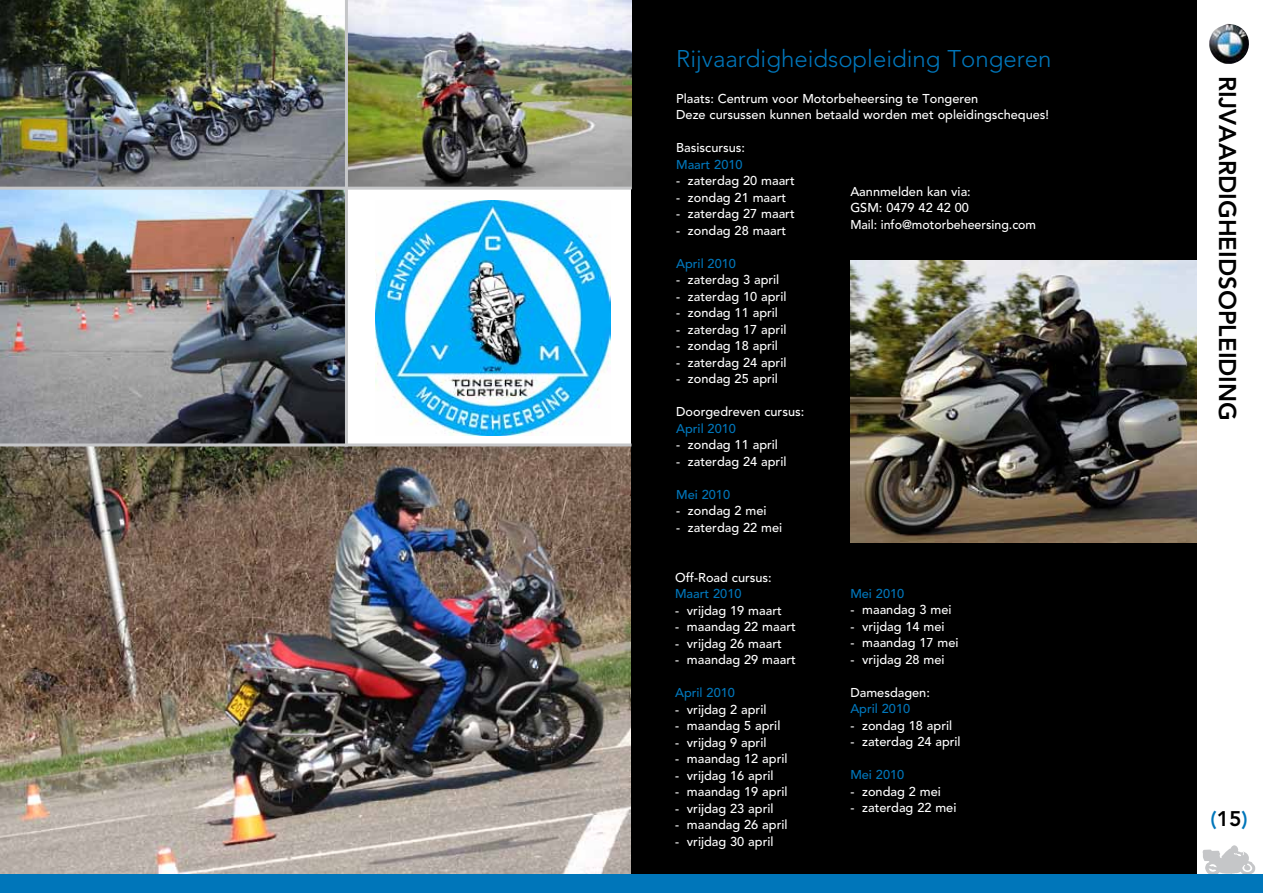
<style>
.page{position:relative;width:1263px;height:893px;background:#fff}
.page>*{position:absolute;margin:0;border:0;box-sizing:border-box;transform-origin:0 0}
.t1{font:300 24px "Avenir";color:#0076ba}
.t2{font:800 24px "Avenir";color:#000}
.t3{font:800 21px "Avenir";color:#0076ba}
.t4{font:500 12.75px/16.5px "Avenir";color:#fff}
.t5{font:500 12.75px "Avenir";color:#0076ba}
.s1{color:#000}
</style>
<div class="page">
<img style="left:0;top:190px;width:345px;height:253px">
<img style="left:375px;top:201px;width:235px;height:235px">
<img style="left:0;top:446px;width:631px;height:428px">
<div style="left:631px;top:0;width:566px;height:883px;background:#000"></div>
<img style="left:0;top:0;width:345px;height:187px">
<img style="left:348px;top:0;width:283px;height:187px">
<img style="left:1209px;top:24px;width:40px;height:40px">
<svg style="left:1203px;top:845px;width:52px;height:29px"></svg>
<div style="left:0;top:874px;width:1263px;height:19px;background:#0076ba"></div>
<hr style="left:345px;top:0;width:3px;height:446px;background:#c5c6c8">
<hr style="left:0;top:187px;width:631px;height:3px;background:#c5c6c8">
<hr style="left:0;top:443px;width:631px;height:3px;background:#c5c6c8">
<img style="left:850px;top:260px;width:347px;height:283px">
<h1 class="t1" style="left:676px;top:44px;width:377px">Rijvaardigheidsopleiding Tongeren</h1>
<p class="t4" style="left:676px;top:90px;width:374px">Plaats: Centrum voor Motorbeheersing te Tongeren<br>Deze cursussen kunnen betaald worden met opleidingscheques!</p>
<p class="t4" style="left:676px;top:140px;width:70px">Basiscursus:</p>
<p class="t5" style="left:676px;top:157px;width:68px">Maart 2010</p>
<p class="t4" style="left:676px;top:173px;width:120px">- zaterdag 20 maart</p>
<p class="t4" style="left:676px;top:189px;width:112px">- zondag 21 maart</p>
<p class="t4" style="left:676px;top:206px;width:120px">- zaterdag 27 maart</p>
<p class="t4" style="left:676px;top:222px;width:112px">- zondag 28 maart</p>
<p class="t5" style="left:676px;top:256px;width:61px">April 2010</p>
<p class="t4" style="left:676px;top:272px;width:105px">- zaterdag 3 april</p>
<p class="t4" style="left:676px;top:288px;width:112px">- zaterdag 10 april</p>
<p class="t4" style="left:676px;top:305px;width:103px">- zondag 11 april</p>
<p class="t4" style="left:676px;top:321px;width:112px">- zaterdag 17 april</p>
<p class="t4" style="left:676px;top:338px;width:103px">- zondag 18 april</p>
<p class="t4" style="left:676px;top:354px;width:112px">- zaterdag 24 april</p>
<p class="t4" style="left:676px;top:371px;width:103px">- zondag 25 april</p>
<p class="t4" style="left:676px;top:404px;width:130px">Doorgedreven cursus:</p>
<p class="t5" style="left:676px;top:421px;width:61px">April 2010</p>
<p class="t4" style="left:676px;top:437px;width:103px">- zondag 11 april</p>
<p class="t4" style="left:676px;top:453px;width:112px">- zaterdag 24 april</p>
<p class="t5" style="left:676px;top:487px;width:55px">Mei 2010</p>
<p class="t4" style="left:676px;top:503px;width:92px">- zondag 2 mei</p>
<p class="t4" style="left:676px;top:519px;width:108px">- zaterdag 22 mei</p>
<p class="t4" style="left:675px;top:569px;width:98px">Off-Road cursus:</p>
<p class="t5" style="left:675px;top:586px;width:68px">Maart 2010</p>
<p class="t4" style="left:675px;top:602px;width:108px">- vrijdag 19 maart</p>
<p class="t4" style="left:675px;top:619px;width:122px">- maandag 22 maart</p>
<p class="t4" style="left:675px;top:635px;width:108px">- vrijdag 26 maart</p>
<p class="t4" style="left:675px;top:652px;width:122px">- maandag 29 maart</p>
<p class="t5" style="left:675px;top:685px;width:61px">April 2010</p>
<p class="t4" style="left:675px;top:701px;width:93px">- vrijdag 2 april</p>
<p class="t4" style="left:675px;top:718px;width:107px">- maandag 5 april</p>
<p class="t4" style="left:675px;top:734px;width:93px">- vrijdag 9 april</p>
<p class="t4" style="left:675px;top:751px;width:114px">- maandag 12 april</p>
<p class="t4" style="left:675px;top:767px;width:100px">- vrijdag 16 april</p>
<p class="t4" style="left:675px;top:784px;width:114px">- maandag 19 april</p>
<p class="t4" style="left:675px;top:800px;width:100px">- vrijdag 23 april</p>
<p class="t4" style="left:675px;top:817px;width:114px">- maandag 26 april</p>
<p class="t4" style="left:675px;top:833px;width:100px">- vrijdag 30 april</p>
<p class="t4" style="left:850px;top:183px;width:187px">Aannmelden kan via:<br>GSM: 0479 42 42 00<br>Mail: info@motorbeheersing.com</p>
<p class="t5" style="left:850px;top:586px;width:55px">Mei 2010</p>
<p class="t4" style="left:850px;top:602px;width:103px">- maandag 3 mei</p>
<p class="t4" style="left:850px;top:619px;width:96px">- vrijdag 14 mei</p>
<p class="t4" style="left:850px;top:635px;width:110px">- maandag 17 mei</p>
<p class="t4" style="left:850px;top:652px;width:96px">- vrijdag 28 mei</p>
<p class="t4" style="left:850px;top:685px;width:81px">Damesdagen:</p>
<p class="t5" style="left:850px;top:702px;width:61px">April 2010</p>
<p class="t4" style="left:850px;top:718px;width:103px">- zondag 18 april</p>
<p class="t4" style="left:850px;top:734px;width:112px">- zaterdag 24 april</p>
<p class="t5" style="left:850px;top:768px;width:55px">Mei 2010</p>
<p class="t4" style="left:850px;top:784px;width:92px">- zondag 2 mei</p>
<p class="t4" style="left:850px;top:800px;width:108px">- zaterdag 22 mei</p>
<h1 class="t2" style="left:1241px;top:76px;width:347px;rotate:90deg">RIJVAARDIGHEIDSOPLEIDING</h1>
<h2 class="t3" style="left:1210px;top:806px;width:39px">(<span class="s1">15</span>)</h2>
</div>
